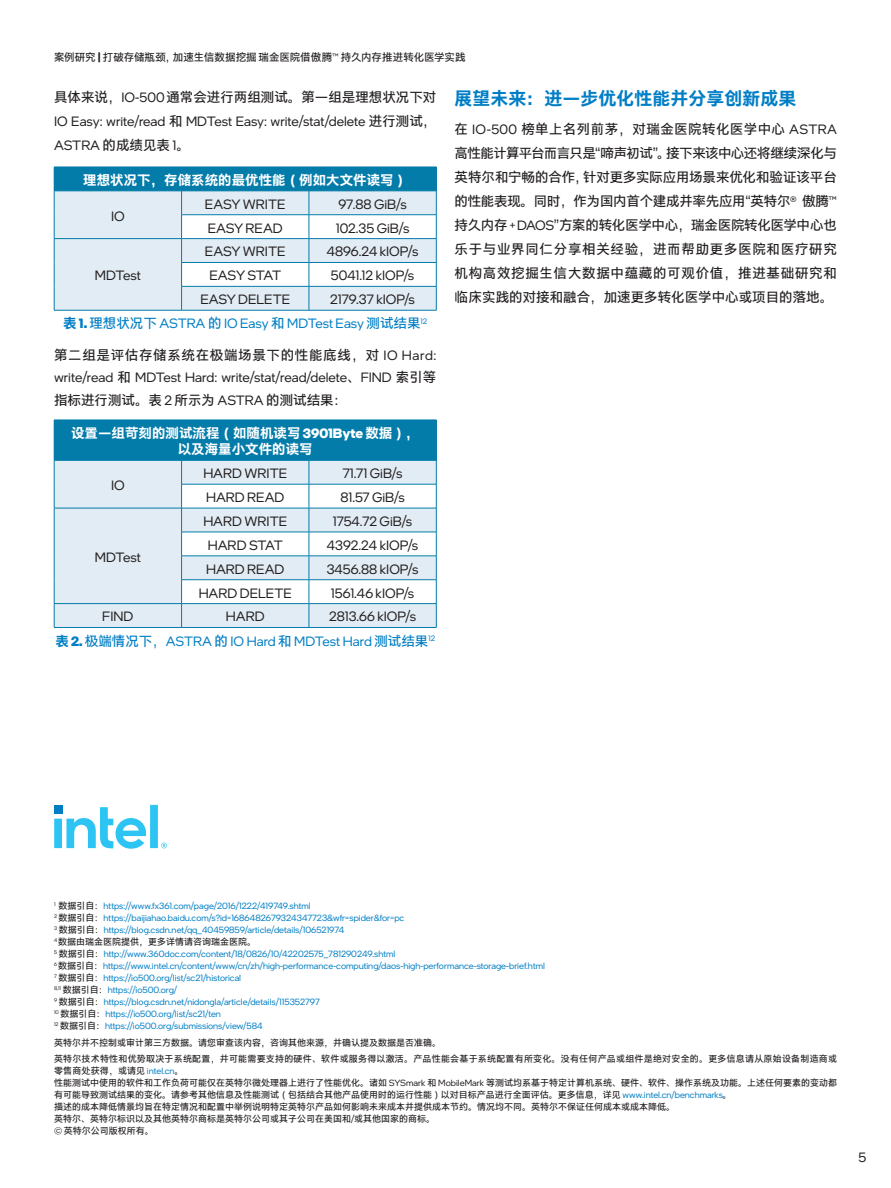
<style>
.page{position:relative;width:891px;height:1188px;background:#fff}
.page>*{position:absolute;margin:0;border:0;box-sizing:border-box;transform-origin:0 0}
.CopyHeaderBlue{font:700 18px "Intel Clear Hans";color:#007ec5}
.Table_Body{font:13.5px "Intel One Display";color:#231f20}
.MainCopy___Caption{font:13.5px/24px "Intel Clear Hans";color:#231f20;text-align:justify}
.MainCopy___Caption-2{font:13.5px/24px "Intel One Display";color:#231f20;text-align:justify}
.MainCopy___Caption-3{font:13.5px "Intel One Display";letter-spacing:-.005em;color:#007ec5}
.Table_Body-2{font:700 13.5px/16.5px "Intel Clear Hans";color:#fff;text-align:center}
.Table_Body-3{font:13.5px "Intel One Display";letter-spacing:-.025em;color:#231f20}
.Document_Header{font:10.5px "Intel Clear Hans";color:#231f20}
.Lgl_-_Footnotes_and{font:9px "Intel One Display";color:#007ec5}
.Lgl_-_Footnotes_and-2{font:9px/12px "Intel Clear Hans";color:#231f20}
.Lgl_-_Footnotes_and-3{font:9px/12px "Intel Clear Hans";letter-spacing:.025em;color:#231f20}
.s1{font-family:"Intel One Display";font-weight:700}
.s2{font-family:"Intel One Display"}
.s3{font-family:"Intel Clear Hans"}
.s4{font-family:"Intel Clear Hans";font-weight:700}
.s5{font-weight:700}
.s6{font-family:"Intel Clear Hans";color:#231f20}
.s7{font-family:"Intel One Display";color:#007ec5}
</style>
<div class="page">
<div style="left:54px;top:167px;width:382px;height:24px;background:#047caa"></div>
<svg style="left:55px;top:192px;width:381px;height:118px;fill:#e2ecf4"></svg>
<hr style="left:54px;top:191px;width:128px;height:1px;background:#047caa">
<hr style="left:54px;top:238px;width:128px;height:1px;background:#047caa">
<svg style="left:54px;top:191px;width:1px;height:119px"></svg>
<hr style="left:54px;top:310px;width:128px;height:1px;background:#047caa">
<hr style="left:182px;top:191px;width:127px;height:1px;background:#047caa">
<hr style="left:309px;top:191px;width:128px;height:1px;background:#047caa">
<hr style="left:181px;top:214px;width:128px;height:1px;background:#047caa">
<hr style="left:309px;top:214px;width:128px;height:1px;background:#047caa">
<hr style="left:182px;top:238px;width:127px;height:1px;background:#047caa">
<hr style="left:309px;top:238px;width:128px;height:1px;background:#047caa">
<hr style="left:181px;top:262px;width:128px;height:1px;background:#047caa">
<hr style="left:309px;top:262px;width:128px;height:1px;background:#047caa">
<hr style="left:181px;top:286px;width:128px;height:1px;background:#047caa">
<svg style="left:181px;top:191px;width:1px;height:119px"></svg>
<hr style="left:309px;top:286px;width:128px;height:1px;background:#047caa">
<svg style="left:309px;top:191px;width:1px;height:119px"></svg>
<svg style="left:436px;top:167px;width:1px;height:143px"></svg>
<hr style="left:182px;top:310px;width:127px;height:1px;background:#047caa">
<hr style="left:309px;top:310px;width:128px;height:1px;background:#047caa">
<div style="left:54px;top:420px;width:382px;height:40px;background:#047caa"></div>
<div style="left:55px;top:461px;width:126px;height:166px;background:#e2ecf4"></div>
<hr style="left:436px;top:420px;width:1px;height:40px;background:#047caa">
<hr style="left:54px;top:460px;width:128px;height:1px;background:#047caa">
<hr style="left:54px;top:508px;width:128px;height:1px;background:#047caa">
<hr style="left:54px;top:603px;width:128px;height:1px;background:#047caa">
<svg style="left:54px;top:461px;width:1px;height:166px"></svg>
<hr style="left:54px;top:627px;width:128px;height:1px;background:#047caa">
<hr style="left:182px;top:460px;width:127px;height:1px;background:#047caa">
<hr style="left:309px;top:460px;width:128px;height:1px;background:#047caa">
<hr style="left:182px;top:627px;width:127px;height:1px;background:#047caa">
<hr style="left:309px;top:627px;width:128px;height:1px;background:#047caa">
<svg style="left:181px;top:461px;width:256px;height:166px"></svg>
<hr style="left:309px;top:579px;width:128px;height:1px;background:#047caa">
<svg style="left:54px;top:805px;width:113px;height:44px"></svg>
<p class="Document_Header" style="left:54px;top:52px;width:413px">案例研究 <span class="s1">|</span> 打破存储瓶颈，加速生信数据挖掘瑞金医院借傲腾<span class="s2">™</span> 持久内存推进转化医学实践</p>
<p class="MainCopy___Caption-2" style="left:54px;top:85px;width:384px"><span class="s3">具体来说，</span>IO-500 <span class="s3">通常会进行两组测试。第一组是理想状况下对</span>IO Easy: write/read <span class="s3">和</span> MDTest Easy: write/stat/delete <span class="s3">进行测试，</span>ASTRA <span class="s3">的成绩见表</span> 1<span class="s3">。</span></p>
<p class="Table_Body-2" style="left:83px;top:172px;width:325px">理想状况下，存储系统的最优性能（例如大文件读写）</p>
<p class="Table_Body" style="left:111px;top:208px;width:15px">IO</p>
<p class="Table_Body" style="left:205px;top:196px;width:82px">EASY WRITE</p>
<p class="Table_Body" style="left:338px;top:196px;width:70px">97.88 GiB/s</p>
<p class="Table_Body" style="left:208px;top:220px;width:77px">EASY READ</p>
<p class="Table_Body" style="left:336px;top:220px;width:75px">102.35 GiB/s</p>
<p class="Table_Body" style="left:205px;top:243px;width:82px">EASY WRITE</p>
<p class="Table_Body" style="left:327px;top:243px;width:93px">4896.24 kIOP/s</p>
<p class="Table_Body-3" style="left:209px;top:267px;width:73px">EASY STAT</p>
<p class="Table_Body" style="left:331px;top:267px;width:85px">5041.12 kIOP/s</p>
<p class="Table_Body" style="left:200px;top:291px;width:91px">EASY DELETE</p>
<p class="Table_Body" style="left:330px;top:291px;width:86px">2179.37 kIOP/s</p>
<p class="MainCopy___Caption-3" style="left:63px;top:315px;width:366px"><span class="s4">表</span> <span class="s5">1.</span> <span class="s3">理想状况下</span> ASTRA <span class="s3">的</span> IO Easy <span class="s3">和</span> MDTest Easy <span class="s3">测试结果</span><sup>12</sup></p>
<p class="MainCopy___Caption-2" style="left:54px;top:344px;width:384px;line-height:22.5px"><span class="s3">第二组是评估存储系统在极端场景下的性能底线，对</span> IO Hard: write/read <span class="s3">和</span> MDTest Hard: write/stat/read/delete<span class="s3">、</span>FIND <span class="s3">索引等指标进行测试。表</span> 2 <span class="s3">所示为</span> ASTRA <span class="s3">的测试结果：</span></p>
<p class="Table_Body-2" style="left:71px;top:425px;width:350px">设置一组苛刻的测试流程（如随机读写 <span class="s2">3901Byte</span> 数据），以及海量小文件的读写</p>
<p class="Table_Body" style="left:111px;top:477px;width:15px">IO</p>
<p class="Table_Body" style="left:95px;top:267px;width:48px">MDTest</p>
<p class="Table_Body" style="left:203px;top:465px;width:85px">HARD WRITE</p>
<p class="Table_Body" style="left:343px;top:465px;width:61px">71.71 GiB/s</p>
<p class="Table_Body" style="left:206px;top:489px;width:80px">HARD READ</p>
<p class="Table_Body" style="left:340px;top:489px;width:66px">81.57 GiB/s</p>
<p class="Table_Body" style="left:95px;top:549px;width:48px">MDTest</p>
<p class="Table_Body" style="left:203px;top:513px;width:85px">HARD WRITE</p>
<p class="Table_Body" style="left:333px;top:513px;width:81px">1754.72 GiB/s</p>
<p class="Table_Body" style="left:208px;top:537px;width:76px">HARD STAT</p>
<p class="Table_Body" style="left:327px;top:537px;width:93px">4392.24 kIOP/s</p>
<p class="Table_Body" style="left:206px;top:561px;width:80px">HARD READ</p>
<p class="Table_Body" style="left:327px;top:561px;width:93px">3456.88 kIOP/s</p>
<p class="Table_Body" style="left:199px;top:585px;width:95px">HARD DELETE</p>
<p class="Table_Body" style="left:331px;top:585px;width:85px">1561.46 kIOP/s</p>
<p class="Table_Body" style="left:102px;top:608px;width:33px">FIND</p>
<p class="Table_Body" style="left:226px;top:608px;width:40px">HARD</p>
<p class="Table_Body" style="left:329px;top:608px;width:88px">2813.66 kIOP/s</p>
<p class="MainCopy___Caption-3" style="left:55px;top:633px;width:381px"><span class="s4">表</span> <span class="s5">2.</span> <span class="s3">极端情况下，</span>ASTRA <span class="s3">的</span> IO Hard <span class="s3">和</span> MDTest Hard <span class="s3">测试结果</span><sup>12</sup></p>
<p class="CopyHeaderBlue" style="left:454px;top:88px;width:343px">展望未来：进一步优化性能并分享创新成果</p>
<p class="MainCopy___Caption" style="left:454px;top:117px;width:384px">在 <span class="s2">IO-500</span> 榜单上名列前茅，对瑞金医院转化医学中心 <span class="s2">ASTRA</span>高性能计算平台而言只是“啼声初试”。接下来该中心还将继续深化与英特尔和宁畅的合作，针对更多实际应用场景来优化和验证该平台的性能表现。同时，作为国内首个建成并率先应用“英特尔<span class="s2">®</span> 傲腾<span class="s2">™</span>持久内存 <span class="s2">+ DAOS</span>”方案的转化医学中心，瑞金医院转化医学中心也乐于与业界同仁分享相关经验，进而帮助更多医院和医疗研究机构高效挖掘生信大数据中蕴藏的可观价值，推进基础研究和临床实践的对接和融合，加速更多转化医学中心或项目的落地。</p>
<p class="Lgl_-_Footnotes_and" style="left:54px;top:901px;width:258px"><sup>1</sup> <span class="s6">数据引自：</span>https://www.fx361.com/page/2016/1222/419749.shtml</p>
<p class="Lgl_-_Footnotes_and" style="left:54px;top:913px;width:352px"><sup>2</sup> <span class="s6">数据引自：</span>https://baijiahao.baidu.com/s?id=1686482679324347723&amp;wfr=spider&amp;for=pc</p>
<p class="Lgl_-_Footnotes_and" style="left:54px;top:925px;width:292px"><sup>3</sup> <span class="s6">数据引自：</span>https://blog.csdn.net/qq_40459859/article/details/106521974</p>
<p class="Lgl_-_Footnotes_and-2" style="left:54px;top:936px;width:204px"><sup>4</sup> 数据由瑞金医院提供，更多详情请咨询瑞金医院。</p>
<p class="Lgl_-_Footnotes_and" style="left:54px;top:949px;width:343px"><sup>5</sup> <span class="s6">数据引自：</span>http://www.360doc.com/content/18/0826/10/42202575_781290249.shtml</p>
<p class="Lgl_-_Footnotes_and" style="left:54px;top:961px;width:492px"><sup>6</sup> <span class="s6">数据引自：</span>https://www.intel.cn/content/www/cn/zh/high-performance-computing/daos-high-performance-storage-brief.html</p>
<p class="Lgl_-_Footnotes_and" style="left:54px;top:973px;width:189px"><sup>7</sup> <span class="s6">数据引自：</span>https://io500.org/list/sc21/historical</p>
<p class="Lgl_-_Footnotes_and" style="left:54px;top:985px;width:125px"><sup>8,11</sup> <span class="s6">数据引自：</span>https://io500.org/</p>
<p class="Lgl_-_Footnotes_and" style="left:54px;top:997px;width:267px"><sup>9</sup> <span class="s6">数据引自：</span>https://blog.csdn.net/nidongla/article/details/115352797</p>
<p class="Lgl_-_Footnotes_and" style="left:54px;top:1009px;width:169px"><sup>10</sup> <span class="s6">数据引自：</span>https://io500.org/list/sc21/ten</p>
<p class="Lgl_-_Footnotes_and" style="left:54px;top:1021px;width:210px"><sup>12</sup> <span class="s6">数据引自：</span>https://io500.org/submissions/view/584</p>
<p class="Lgl_-_Footnotes_and-2" style="left:54px;top:1037px;width:388px">英特尔并不控制或审计第三方数据。请您审查该内容，咨询其他来源，并确认提及数据是否准确。</p>
<p class="Lgl_-_Footnotes_and-3" style="left:54px;top:1053px;width:785px">英特尔技术特性和优势取决于系统配置，并可能需要支持的硬件、软件或服务得以激活。产品性能会基于系统配置有所变化。没有任何产品或组件是绝对安全的。更多信息请从原始设备制造商或零售商处获得，或请见 <span class="s7">intel.cn</span>。</p>
<p class="Lgl_-_Footnotes_and-2" style="left:54px;top:1077px;width:784px">性能测试中使用的软件和工作负荷可能仅在英特尔微处理器上进行了性能优化。诸如 <span class="s2">SYSmark</span> 和 <span class="s2">MobileMark</span> 等测试均系基于特定计算机系统、硬件、软件、操作系统及功能。上述任何要素的变动都有可能导致测试结果的变化。请参考其他信息及性能测试（包括结合其他产品使用时的运行性能）以对目标产品进行全面评估。更多信息，详见 <span class="s7">www.intel.cn/benchmarks</span>。</p>
<p class="Lgl_-_Footnotes_and-2" style="left:54px;top:1101px;width:622px">描述的成本降低情景均旨在特定情况和配置中举例说明特定英特尔产品如何影响未来成本并提供成本节约。情况均不同。英特尔不保证任何成本或成本降低。</p>
<p class="Lgl_-_Footnotes_and-2" style="left:54px;top:1113px;width:383px">英特尔、英特尔标识以及其他英特尔商标是英特尔公司或其子公司在美国和<span class="s2">/</span>或其他国家的商标。</p>
<p class="Lgl_-_Footnotes_and-2" style="left:54px;top:1125px;width:101px"><span class="s2">©</span> 英特尔公司版权所有。</p>
<h2 class="MainCopy___Caption-2" style="left:858px;top:1145px;width:9px">5</h2>
</div>
